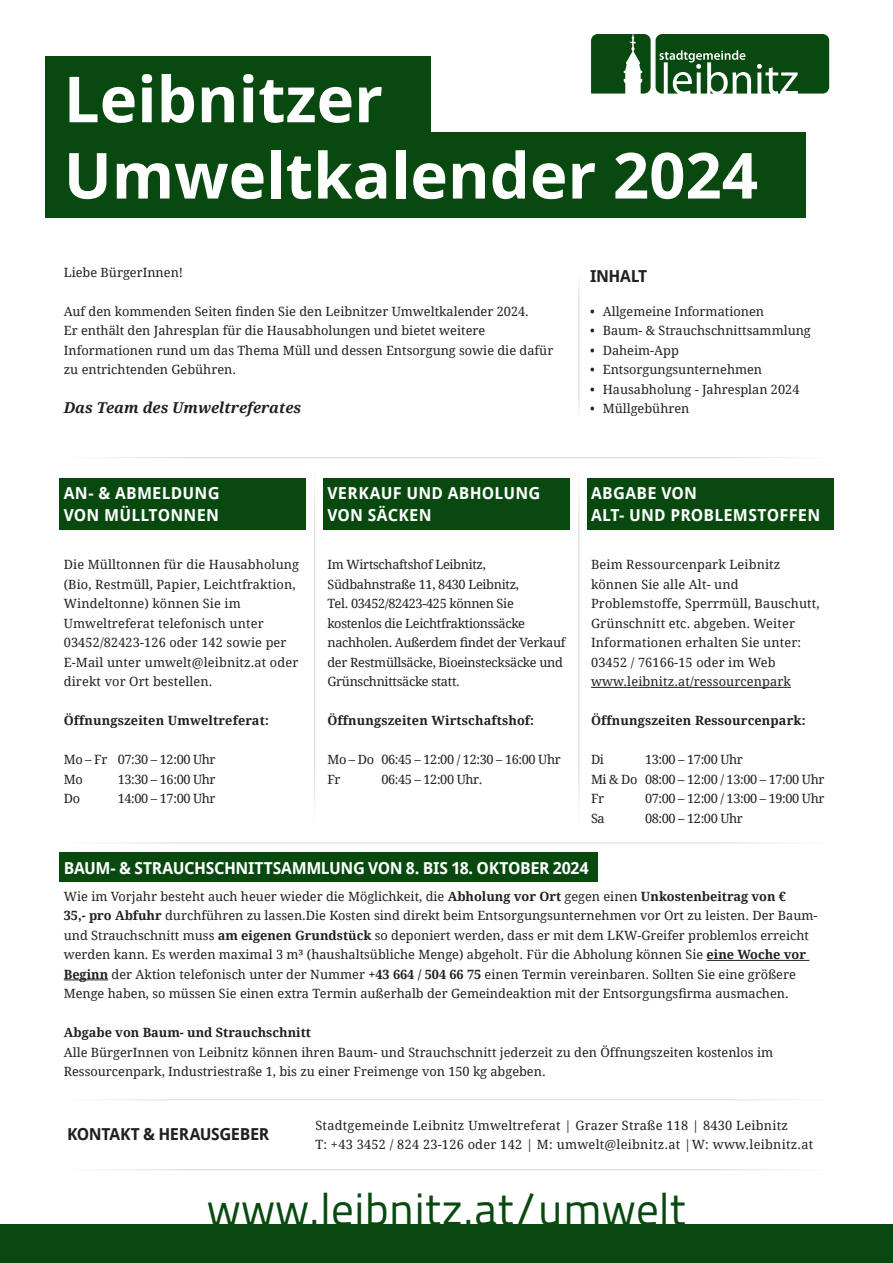
<style>
.page{position:relative;width:893px;height:1263px;background:#fff}
.page>*{position:absolute;margin:0;border:0;box-sizing:border-box;transform-origin:0 0}
.t1{font:700 63.6px/76.2px "Open Sans";color:#fff}
.t2{font:45px "Titillium Text 22 L";color:#07490e}
.t3{font:700 16.5px/22.5px "Droid Sans";letter-spacing:.01em;color:#fff}
.t4{font:700 16.5px "Droid Sans";letter-spacing:-.025em;color:#fff}
.t5{font:700 16.5px "Droid Sans";letter-spacing:-.025em;color:#231f20}
.t6{font:italic 700 15px "Droid Serif";color:#231f20}
.t7{font:12.75px/19.5px "Droid Serif";color:#231f20}
.t8{font:12.75px/19.5px "Droid Serif";letter-spacing:-.025em;color:#231f20}
.t9{font:12.75px/19.5px "Droid Serif";letter-spacing:-.03em;color:#231f20}
.t10{font:12.75px/19.5px "Droid Serif";letter-spacing:.02em;color:#231f20}
.t11{font:700 12.75px "Droid Serif";letter-spacing:.01em;color:#231f20}
.s1{font-weight:700}
</style>
<div class="page">
<svg style="left:591px;top:34px;width:238px;height:60px;background:#356b3b"></svg>
<div style="left:46px;top:57px;width:385px;height:85px;background:#07490e"></div>
<div style="left:46px;top:133px;width:760px;height:85px;background:#07490e"></div>
<hr style="left:578px;top:274px;width:2px;height:146px;background:#dcdddf">
<hr style="left:64px;top:457px;width:765px;height:2px;background:#dcdddf">
<hr style="left:64px;top:1099px;width:765px;height:2px;background:#dcdddf">
<hr style="left:64px;top:842px;width:765px;height:2px;background:#dcdddf">
<hr style="left:64px;top:1169px;width:765px;height:2px;background:#dcdddf">
<div style="left:0;top:1225px;width:893px;height:38px;background:#07490e"></div>
<div style="left:60px;top:853px;width:538px;height:29px;background:#07490e"></div>
<hr style="left:707px;top:960px;width:102px;height:1px;background:#231f20">
<hr style="left:64px;top:979px;width:44px;height:1px;background:#231f20">
<hr style="left:578px;top:472px;width:2px;height:353px;background:#dcdddf">
<hr style="left:314px;top:472px;width:1px;height:353px;background:#dcdddf">
<div style="left:60px;top:478px;width:246px;height:51px;background:#07490e"></div>
<div style="left:323px;top:478px;width:247px;height:51px;background:#07490e"></div>
<div style="left:587px;top:478px;width:246px;height:51px;background:#07490e"></div>
<hr style="left:591px;top:687px;width:200px;height:1px;background:#231f20">
<h1 class="t1" style="left:64px;top:59px;width:696px">Leibnitzer<br>Umweltkalender 2024</h1>
<p class="t7" style="left:64px;top:262px;width:121px">Liebe BürgerInnen!</p>
<p class="t7" style="left:64px;top:301px;width:491px">Auf den kommenden Seiten finden Sie den Leibnitzer Umweltkalender 2024.<br>Er enthält den Jahresplan für die Hausabholungen und bietet weitere Informationen rund um das Thema Müll und dessen Entsorgung sowie die dafür zu entrichtenden Gebühren.</p>
<p class="t6" style="left:64px;top:397px;width:239px">Das Team des Umweltreferates</p>
<p class="t5" style="left:590px;top:264px;width:59px">INHALT</p>
<p class="t7" style="left:590px;top:301px;width:176px">• Allgemeine Informationen</p>
<p class="t7" style="left:590px;top:321px;width:222px">• Baum- &amp; Strauchschnittsammlung</p>
<p class="t7" style="left:590px;top:340px;width:90px">• Daheim-App</p>
<p class="t7" style="left:590px;top:360px;width:174px">• Entsorgungsunternehmen</p>
<p class="t7" style="left:590px;top:379px;width:211px">• Hausabholung - Jahresplan 2024</p>
<p class="t7" style="left:590px;top:399px;width:101px">• Müllgebühren</p>
<p class="t3" style="left:64px;top:481px;width:157px">AN- &amp; ABMELDUNG<br>VON MÜLLTONNEN</p>
<p class="t7" style="left:64px;top:555px;width:237px">Die Mülltonnen für die Hausabholung (Bio, Restmüll, Papier, Leichtfraktion, Windeltonne) können Sie im Umweltreferat telefonisch unter 03452/82423-126 oder 142 sowie per E-Mail unter umwelt@leibnitz.at oder direkt vor Ort bestellen.</p>
<p class="t11" style="left:64px;top:712px;width:207px">Öffnungszeiten Umweltreferat:</p>
<p class="t9" style="left:64px;top:750px;width:153px">Mo – Fr 07:30 – 12:00 Uhr<br>Mo</p>
<p class="t9" style="left:118px;top:769px;width:99px">13:30 – 16:00 Uhr</p>
<p class="t7" style="left:64px;top:789px;width:18px">Do</p>
<p class="t9" style="left:118px;top:789px;width:99px">14:00 – 17:00 Uhr</p>
<p class="t3" style="left:327px;top:481px;width:215px">VERKAUF UND ABHOLUNG<br>VON SÄCKEN</p>
<p class="t8" style="left:327px;top:555px;width:240px">Im Wirtschaftshof Leibnitz, Südbahnstraße 11, 8430 Leibnitz,<br>Tel. 03452/82423-425 können Sie kostenlos die Leichtfraktionssäcke nachholen. Außerdem findet der Verkauf der Restmüllsäcke, Bioeinstecksäcke und Grünschnittsäcke statt.</p>
<p class="t11" style="left:327px;top:712px;width:208px">Öffnungszeiten Wirtschaftshof:</p>
<p class="t9" style="left:327px;top:750px;width:235px">Mo – Do 06:45 – 12:00 / 12:30 – 16:00 Uhr<br>Fr</p>
<p class="t9" style="left:381px;top:769px;width:103px">06:45 – 12:00 Uhr.</p>
<p class="t3" style="left:591px;top:481px;width:231px">ABGABE VON<br>ALT- UND PROBLEMSTOFFEN</p>
<p class="t7" style="left:591px;top:555px;width:230px">Beim Ressourcenpark Leibnitz können Sie alle Alt- und<br>Problemstoffe, Sperrmüll, Bauschutt,<br>Grünschnitt etc. abgeben. Weiter<br>Informationen erhalten Sie unter:<br>03452 / 76166-15 oder im Web www.leibnitz.at/ressourcenpark</p>
<p class="t11" style="left:591px;top:712px;width:216px">Öffnungszeiten Ressourcenpark:</p>
<p class="t7" style="left:591px;top:750px;width:14px">Di</p>
<p class="t9" style="left:591px;top:750px;width:235px;text-indent:54px">13:00 – 17:00 Uhr<br>Mi &amp; Do 08:00 – 12:00 / 13:00 – 17:00 Uhr<br>Fr</p>
<p class="t9" style="left:645px;top:789px;width:181px">07:00 – 12:00 / 13:00 – 19:00 Uhr</p>
<p class="t7" style="left:591px;top:808px;width:15px">Sa</p>
<p class="t9" style="left:645px;top:808px;width:99px">08:00 – 12:00 Uhr</p>
<p class="t4" style="left:64px;top:856px;width:527px">BAUM- &amp; STRAUCHSCHNITTSAMMLUNG VON 8. BIS 18. OKTOBER 2024</p>
<p class="t7" style="left:64px;top:886px;width:755px">Wie im Vorjahr besteht auch heuer wieder die Möglichkeit, die <span class="s1">Abholung vor Ort</span> gegen einen <span class="s1">Unkostenbeitrag von €<br>35,- pro Abfuhr</span> durchführen zu lassen.Die Kosten sind direkt beim Entsorgungsunternehmen vor Ort zu leisten. Der Baum&shy;und Strauchschnitt muss <span class="s1">am eigenen Grundstück</span> so deponiert werden, dass er mit dem LKW-Greifer problemlos erreicht werden kann. Es werden maximal 3 m³ (haushaltsübliche Menge) abgeholt. Für die Abholung können Sie <span class="s1">eine Woche vor Beginn</span> der Aktion telefonisch unter der Nummer <span class="s1">+43 664 / 504 66 75</span> einen Termin vereinbaren. Sollten Sie eine größere Menge haben, so müssen Sie einen extra Termin außerhalb der Gemeindeaktion mit der Entsorgungsfirma ausmachen.</p>
<p class="t11" style="left:64px;top:1024px;width:249px">Abgabe von Baum- und Strauchschnitt</p>
<p class="t7" style="left:64px;top:1042px;width:711px">Alle BürgerInnen von Leibnitz können ihren Baum- und Strauchschnitt jederzeit zu den Öffnungszeiten kostenlos im<br>Ressourcenpark, Industriestraße 1, bis zu einer Freimenge von 150 kg abgeben.</p>
<p class="t5" style="left:67px;top:1123px;width:204px">KONTAKT &amp; HERAUSGEBER</p>
<p class="t10" style="left:315px;top:1115px;width:499px">Stadtgemeinde Leibnitz Umweltreferat | Grazer Straße 118 | 8430 Leibnitz<br>T: +43 3452 / 824 23-126 oder 142 | M: umwelt@leibnitz.at |W: www.leibnitz.at</p>
<h2 class="t2" style="left:207px;top:1175px;width:481px">www.leibnitz.at/umwelt</h2>
</div>
